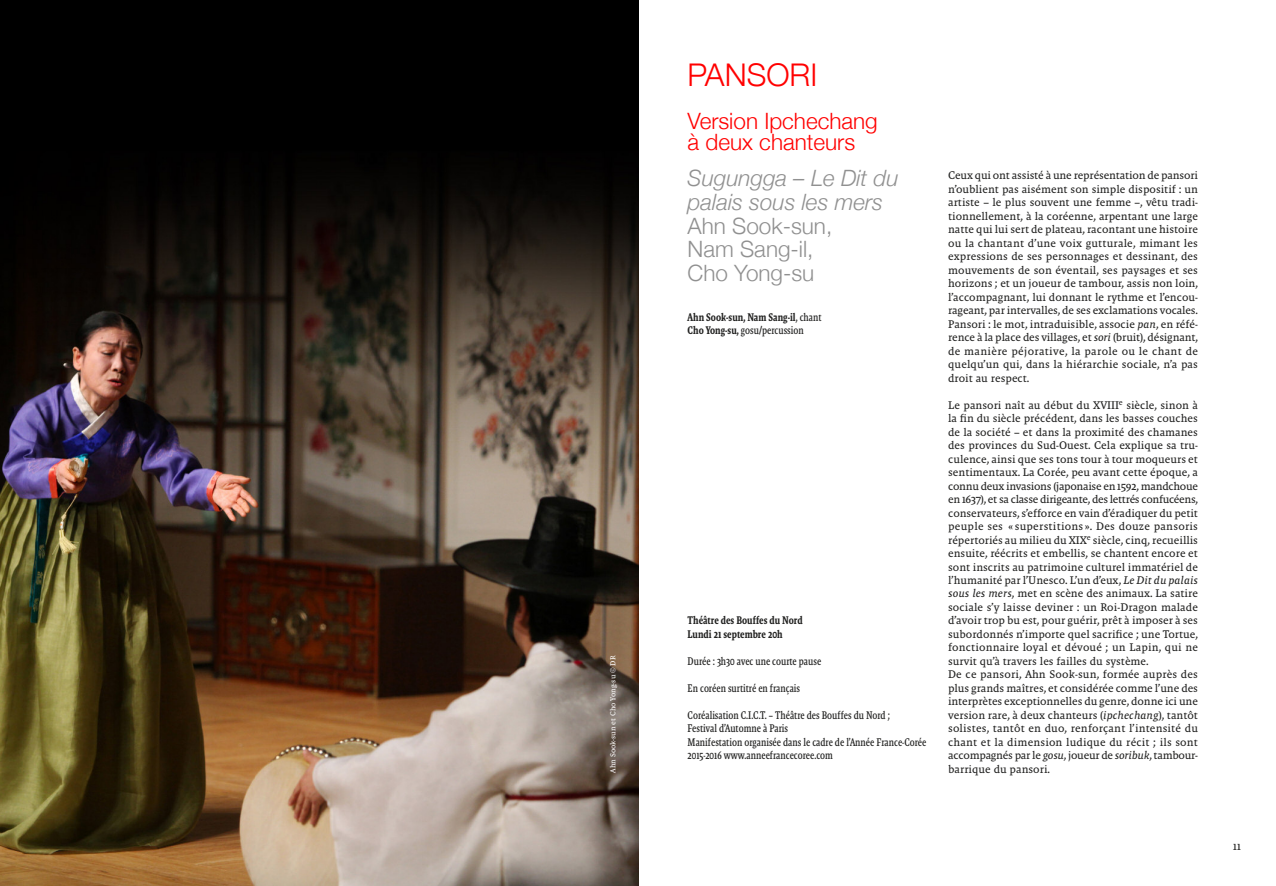
<style>
.page{position:relative;width:1276px;height:886px;background:#fff}
.page>*{position:absolute;margin:0;border:0;box-sizing:border-box;transform-origin:0 0}
.t1{font:300 31.25px "Helvetica Neue";color:#f00}
.t2{font:italic 300 22.5px/23.8px "Helvetica Neue";color:#909090}
.t3{font:300 22.5px/23.8px "Helvetica Neue";color:#909090}
.t4{font:300 22.5px/21.2px "Helvetica Neue";color:#f00}
.t5{font:11.25px/13.5px "Malaga OT";color:#212120;text-align:justify}
.t6{font:11.25px/13.5px "Malaga Narrow OT";color:#212120}
.t7{font:500 11.25px/13.5px "Malaga Narrow OT";color:#212120}
.t8{font:7.5px "Malaga OT";color:#fff}
.s1{font-weight:400}
.s2{font-style:italic}
</style>
<div class="page">
<img style="left:0;top:0;width:638px;height:886px">
<p class="t8" style="left:610px;top:772px;width:118px;rotate:-90deg">Ahn Sook-sun et Cho Yong-su © DR</p>
<h1 class="t1" style="left:687px;top:56px;width:131px">PANSorI</h1>
<h2 class="t4" style="left:687px;top:109px;width:192px">Version Ipchechang à deux chanteurs</h2>
<h2 class="t2" style="left:687px;top:166px;width:212px">Sugungga – Le Dit du palais sous les mers</h2>
<h2 class="t3" style="left:687px;top:213px;width:146px">Ahn Sook-sun,<br>Nam Sang-il,<br>Cho Yong-su</h2>
<p class="t7" style="left:687px;top:311px;width:135px">Ahn Sook-sun, Nam Sang-il<span class="s1">, chant<br></span>Cho Yong-su, <span class="s1">gosu</span>/<span class="s1">percussion</span></p>
<p class="t7" style="left:687px;top:615px;width:117px">Théâtre des Bouffes du Nord<br>Lundi 21 septembre 20h</p>
<p class="t6" style="left:687px;top:655px;width:135px">Durée : 3h30 avec une courte pause</p>
<p class="t6" style="left:687px;top:682px;width:114px">En coréen surtitré en français</p>
<p class="t6" style="left:687px;top:709px;width:240px">Coréalisation C.I.C.T. – Théâtre des Bouffes du Nord ;<br>Festival d’Automne à Paris<br>Manifestation organisée dans le cadre de l’Année France-Corée 2015-2016 www.anneefrancecoree.com</p>
<p class="t5" style="left:948px;top:170px;width:251px">Ceux qui ont assisté à une représentation de pansori n’oublient pas aisément son simple dispositif : un artiste – le plus souvent une femme –, vêtu tradi&shy;tionnellement, à la coréenne, arpentant une large natte qui lui sert de plateau, racontant une histoire ou la chantant d’une voix gutturale, mimant les expressions de ses personnages et dessinant, des mouvements de son éventail, ses paysages et ses horizons ; et un joueur de tambour, assis non loin, l’accompagnant, lui donnant le rythme et l’encou&shy;rageant, par intervalles, de ses exclamations vocales.<br>Pansori : le mot, intraduisible, associe <span class="s2">pan</span>, en réfé&shy;rence à la place des villages, et <span class="s2">sori</span> (bruit), désignant, de manière péjorative, la parole ou le chant de quelqu’un qui, dans la hiérarchie sociale, n’a pas droit au respect.</p>
<p class="t5" style="left:948px;top:399px;width:251px;text-align:left">Le pansori naît au début du XVIII<sup>e</sup> siècle, sinon à la fin du siècle précédent, dans les basses couches de la société – et dans la proximité des chamanes des provinces du Sud-Ouest. Cela explique sa tru&shy;culence, ainsi que ses tons tour à tour moqueurs et sentimentaux. La Corée, peu avant cette époque, a connu deux invasions (japonaise en 1592, mandchoue en 1637), et sa classe dirigeante, des lettrés confucéens, conservateurs, s’efforce en vain d’éradiquer du petit peuple ses « superstitions ». Des douze pansoris répertoriés au milieu du XIX<sup>e</sup> siècle, cinq, recueillis ensuite, réécrits et embellis, se chantent encore et sont inscrits au patrimoine culturel immatériel de l’humanité par l’Unesco. L’un d’eux, <span class="s2">Le Dit du palais sous les mers</span>, met en scène des animaux. La satire sociale s’y laisse deviner : un Roi-Dragon malade d’avoir trop bu est, pour guérir, prêt à imposer à ses subordonnés n’importe quel sacrifice ; une Tortue, fonctionnaire loyal et dévoué ; un Lapin, qui ne survit qu’à travers les failles du système.<br>De ce pansori, Ahn Sook-sun, formée auprès des plus grands maîtres, et considérée comme l’une des interprètes exceptionnelles du genre, donne ici une version rare, à deux chanteurs (<span class="s2">ipchechang</span>), tantôt solistes, tantôt en duo, renforçant l’intensité du chant et la dimension ludique du récit ; ils sont accompagnés par le <span class="s2">gosu</span>, joueur de <span class="s2">soribuk</span>, tambour&shy;barrique du pansori.</p>
<p class="t5" style="left:1233px;top:840px;width:9px">11</p>
</div>
